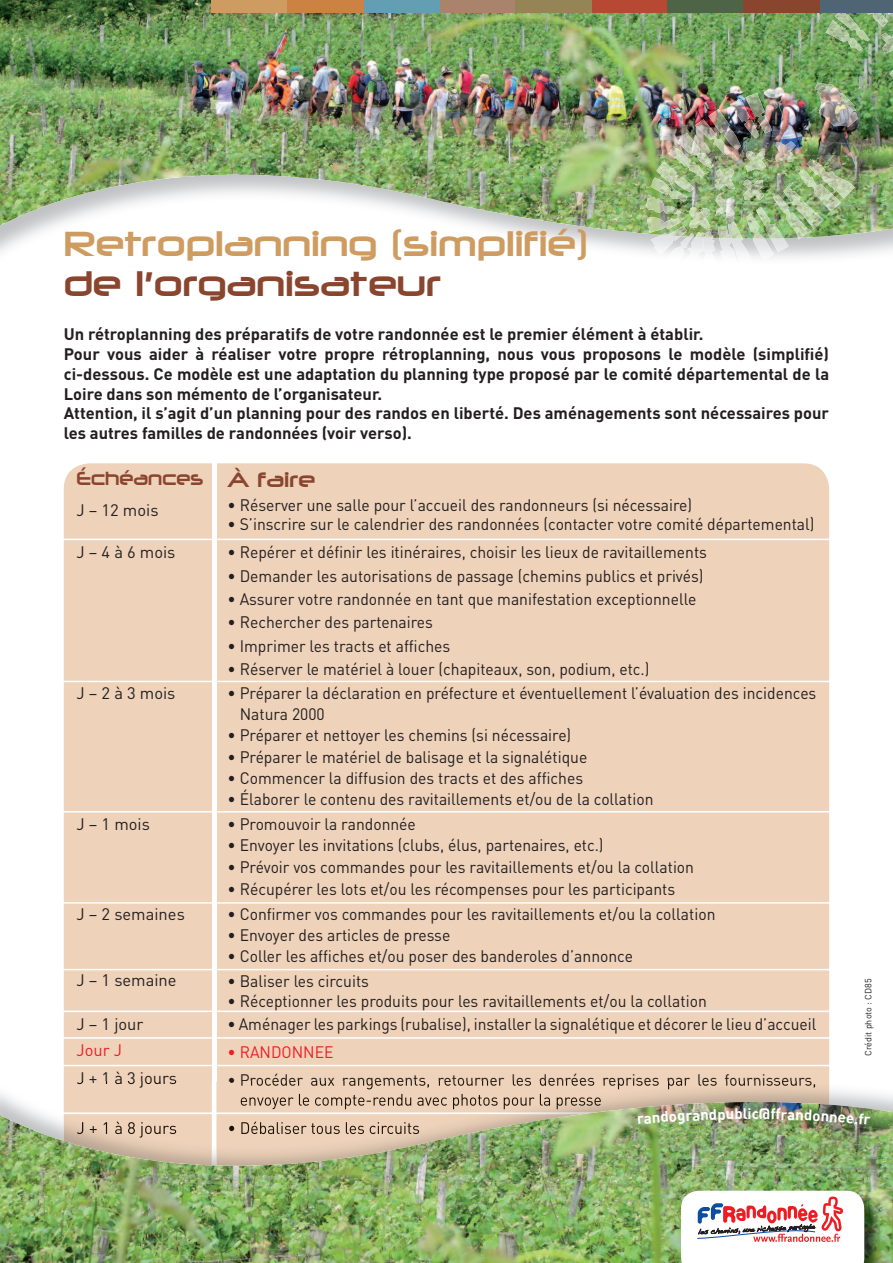
<style>
.page{position:relative;width:893px;height:1263px;background:#fff}
.page>*{position:absolute;margin:0;border:0;box-sizing:border-box;transform-origin:0 0}
.t1{font:33px "Neuropolitical";color:#ce9c61}
.t2{font:33px "Neuropolitical";color:#8a452f}
.t3{font:19.5px "Neuropolitical";color:#8a452f}
.t4{font:18px "Neuropolitical";color:#8a452f;scale:.9 1}
.t5{font:16.5px/21.1px "DIN";color:#231f20;scale:.95 1}
.t6{font:700 16.5px/19.8px "DIN";color:#231f20}
.t7{font:16.5px "DIN";color:#231f20}
.t8{font:16.5px "DIN";color:#ee1d23;scale:.95 1}
.t9{font:16.5px "DIN";color:#ee1d23}
.t10{font:700 15px "DIN";color:#fff}
.t11{font:9px "DIN";color:#231f20}
</style>
<div class="page">
<div style="left:64px;top:463px;width:765px;height:713px;background:#eed2ba;border-radius:26px"></div>
<hr style="left:212px;top:455px;width:4px;height:736px;background:#fff">
<svg style="left:0;top:233px;width:893px;height:25px"></svg>
<img style="left:0;top:0;width:893px;height:233px">
<img style="left:651px;top:235px;width:30px;height:19px">
<img style="left:661px;top:226px;width:26px;height:10px">
<img style="left:666px;top:237px;width:17px;height:21px">
<svg style="left:688px;top:233px;width:6px;height:4px"></svg>
<img style="left:646px;top:195px;width:36px;height:38px">
<img style="left:683px;top:237px;width:34px;height:21px">
<img style="left:695px;top:231px;width:18px;height:7px">
<img style="left:650px;top:177px;width:38px;height:25px">
<svg style="left:700px;top:238px;width:3px;height:13px"></svg>
<img style="left:687px;top:207px;width:24px;height:22px">
<img style="left:719px;top:238px;width:34px;height:20px">
<img style="left:718px;top:222px;width:25px;height:16px">
<img style="left:656px;top:161px;width:38px;height:31px">
<img style="left:668px;top:146px;width:38px;height:32px">
<img style="left:713px;top:196px;width:22px;height:21px">
<img style="left:677px;top:133px;width:37px;height:35px">
<img style="left:753px;top:239px;width:21px;height:19px">
<img style="left:746px;top:214px;width:19px;height:25px">
<img style="left:715px;top:169px;width:20px;height:21px">
<img style="left:771px;top:238px;width:18px;height:14px">
<img style="left:756px;top:207px;width:17px;height:31px">
<img style="left:743px;top:179px;width:21px;height:21px">
<img style="left:695px;top:119px;width:35px;height:36px">
<img style="left:745px;top:151px;width:21px;height:21px">
<img style="left:708px;top:109px;width:33px;height:40px">
<img style="left:773px;top:195px;width:38px;height:43px">
<img style="left:783px;top:185px;width:41px;height:44px">
<img style="left:730px;top:99px;width:29px;height:39px">
<img style="left:775px;top:141px;width:21px;height:21px">
<img style="left:745px;top:93px;width:27px;height:41px">
<img style="left:798px;top:170px;width:43px;height:41px">
<img style="left:806px;top:159px;width:49px;height:40px">
<img style="left:814px;top:82px;width:44px;height:45px">
<img style="left:825px;top:19px;width:38px;height:32px">
<img style="left:835px;top:13px;width:35px;height:28px">
<svg style="left:890px;top:70px;width:3px;height:8px"></svg>
<img style="left:881px;top:33px;width:12px;height:20px">
<img style="left:852px;top:13px;width:36px;height:14px">
<img style="left:877px;top:13px;width:16px;height:4px">
<hr style="left:60px;top:539px;width:773px;height:1px;background:#fff">
<hr style="left:60px;top:681px;width:773px;height:1px;background:#fff">
<hr style="left:60px;top:811px;width:773px;height:1px;background:#fff">
<hr style="left:60px;top:902px;width:773px;height:2px;background:#fff">
<hr style="left:60px;top:969px;width:773px;height:1px;background:#fff">
<hr style="left:60px;top:1010px;width:773px;height:2px;background:#fff">
<hr style="left:60px;top:1065px;width:773px;height:1px;background:#fff">
<hr style="left:60px;top:1037px;width:773px;height:2px;background:#fff">
<img style="left:0;top:1073px;width:893px;height:190px">
<img style="left:1px;top:1102px;width:755px;height:64px">
<img style="left:864px;top:1193px;width:19px;height:70px">
<svg style="left:681px;top:1191px;width:183px;height:72px"></svg>
<div style="left:212px;top:0;width:76px;height:13px;background:#ce9c61"></div>
<div style="left:440px;top:0;width:76px;height:13px;background:#a9836b"></div>
<div style="left:592px;top:0;width:76px;height:13px;background:#b64834"></div>
<div style="left:668px;top:0;width:76px;height:13px;background:#4d6546"></div>
<div style="left:364px;top:0;width:76px;height:13px;background:#649eb3"></div>
<div style="left:820px;top:0;width:73px;height:13px;background:#4f6573"></div>
<div style="left:288px;top:0;width:76px;height:13px;background:#cc8243"></div>
<div style="left:744px;top:0;width:76px;height:13px;background:#8a452f"></div>
<div style="left:516px;top:0;width:76px;height:13px;background:#948456"></div>
<img style="left:638px;top:1108px;width:104px;height:16px">
<img style="left:760px;top:1108px;width:111px;height:17px">
<h1 class="t1" style="left:64px;top:223px;width:525px">Retroplanning (simplifié)</h1>
<h1 class="t2" style="left:64px;top:263px;width:379px">de l’organisateur</h1>
<p class="t6" style="left:64px;top:323px;width:767px">Un rétroplanning des préparatifs de votre randonnée est le premier élément à établir.<br>Pour vous aider à réaliser votre propre rétroplanning, nous vous proposons le modèle (simplifié) ci-dessous. Ce modèle est une adaptation du planning type proposé par le comité départemental de la Loire dans son mémento de l’organisateur.<br>Attention, il s’agit d’un planning pour des randos en liberté. Des aménagements sont nécessaires pour les autres familles de randonnées (voir verso).</p>
<p class="t4" style="left:77px;top:467px;width:143px">Échéances</p>
<p class="t7" style="left:77px;top:500px;width:84px">J – 12 mois</p>
<p class="t7" style="left:77px;top:542px;width:100px">J – 4 à 6 mois</p>
<p class="t7" style="left:77px;top:683px;width:100px">J – 2 à 3 mois</p>
<p class="t7" style="left:77px;top:813px;width:75px">J – 1 mois</p>
<p class="t7" style="left:77px;top:904px;width:110px">J – 2 semaines</p>
<p class="t7" style="left:77px;top:970px;width:102px">J – 1 semaine</p>
<p class="t7" style="left:77px;top:1013px;width:68px">J – 1 jour</p>
<p class="t7" style="left:77px;top:1068px;width:102px">J + 1 à 3 jours</p>
<p class="t9" style="left:77px;top:1040px;width:47px">Jour J</p>
<p class="t3" style="left:227px;top:467px;width:89px">À faire</p>
<p class="t5" style="left:227px;top:494px;width:491px">• Réserver une salle pour l’accueil des randonneurs (si nécessaire)</p>
<p class="t5" style="left:227px;top:513px;width:619px">• S’inscrire sur le calendrier des randonnées (contacter votre comité départemental)</p>
<p class="t5" style="left:227px;top:542px;width:506px">• Repérer et définir les itinéraires, choisir les lieux de ravitaillements</p>
<p class="t5" style="left:227px;top:565px;width:503px">• Demander les autorisations de passage (chemins publics et privés)</p>
<p class="t5" style="left:227px;top:588px;width:495px">• Assurer votre randonnée en tant que manifestation exceptionnelle</p>
<p class="t5" style="left:227px;top:611px;width:218px">• Rechercher des partenaires</p>
<p class="t5" style="left:227px;top:635px;width:236px">• Imprimer les tracts et affiches</p>
<p class="t5" style="left:227px;top:658px;width:446px">• Réserver le matériel à louer (chapiteaux, son, podium, etc.)</p>
<p class="t5" style="left:240px;top:682px;width:608px;text-indent:-12px">• Préparer la déclaration en préfecture et éventuellement l’évaluation des incidences<br>Natura 2000</p>
<p class="t5" style="left:227px;top:725px;width:363px">• Préparer et nettoyer les chemins (si nécessaire)</p>
<p class="t5" style="left:227px;top:746px;width:380px">• Préparer le matériel de balisage et la signalétique</p>
<p class="t5" style="left:227px;top:767px;width:376px">• Commencer la diffusion des tracts et des affiches</p>
<p class="t5" style="left:227px;top:788px;width:450px">• Élaborer le contenu des ravitaillements et/ou de la collation</p>
<p class="t5" style="left:227px;top:813px;width:200px">• Promouvoir la randonnée</p>
<p class="t5" style="left:227px;top:834px;width:397px">• Envoyer les invitations (clubs, élus, partenaires, etc.)</p>
<p class="t5" style="left:227px;top:856px;width:493px">• Prévoir vos commandes pour les ravitaillements et/ou la collation</p>
<p class="t5" style="left:227px;top:878px;width:473px">• Récupérer les lots et/ou les récompenses pour les participants</p>
<p class="t5" style="left:227px;top:903px;width:515px">• Confirmer vos commandes pour les ravitaillements et/ou la collation</p>
<p class="t5" style="left:227px;top:924px;width:236px">• Envoyer des articles de presse</p>
<p class="t5" style="left:227px;top:945px;width:428px">• Coller les affiches et/ou poser des banderoles d’annonce</p>
<p class="t5" style="left:227px;top:970px;width:151px">• Baliser les circuits</p>
<p class="t5" style="left:227px;top:990px;width:506px">• Réceptionner les produits pour les ravitaillements et/ou la collation</p>
<p class="t5" style="left:227px;top:1013px;width:621px">• Aménager les parkings (rubalise), installer la signalétique et décorer le lieu d’accueil</p>
<p class="t8" style="left:227px;top:1041px;width:113px">• RANDONNEE</p>
<p class="t5" style="left:227px;top:1069px;width:621px">• Procéder aux rangements, retourner les denrées reprises par les fournisseurs,</p>
<p class="t10" style="left:743px;top:1104px;width:18px">lic</p>
<p class="t11" style="left:863px;top:1056px;width:79px;rotate:-90deg">Crédit photo : CD85</p>
</div>
